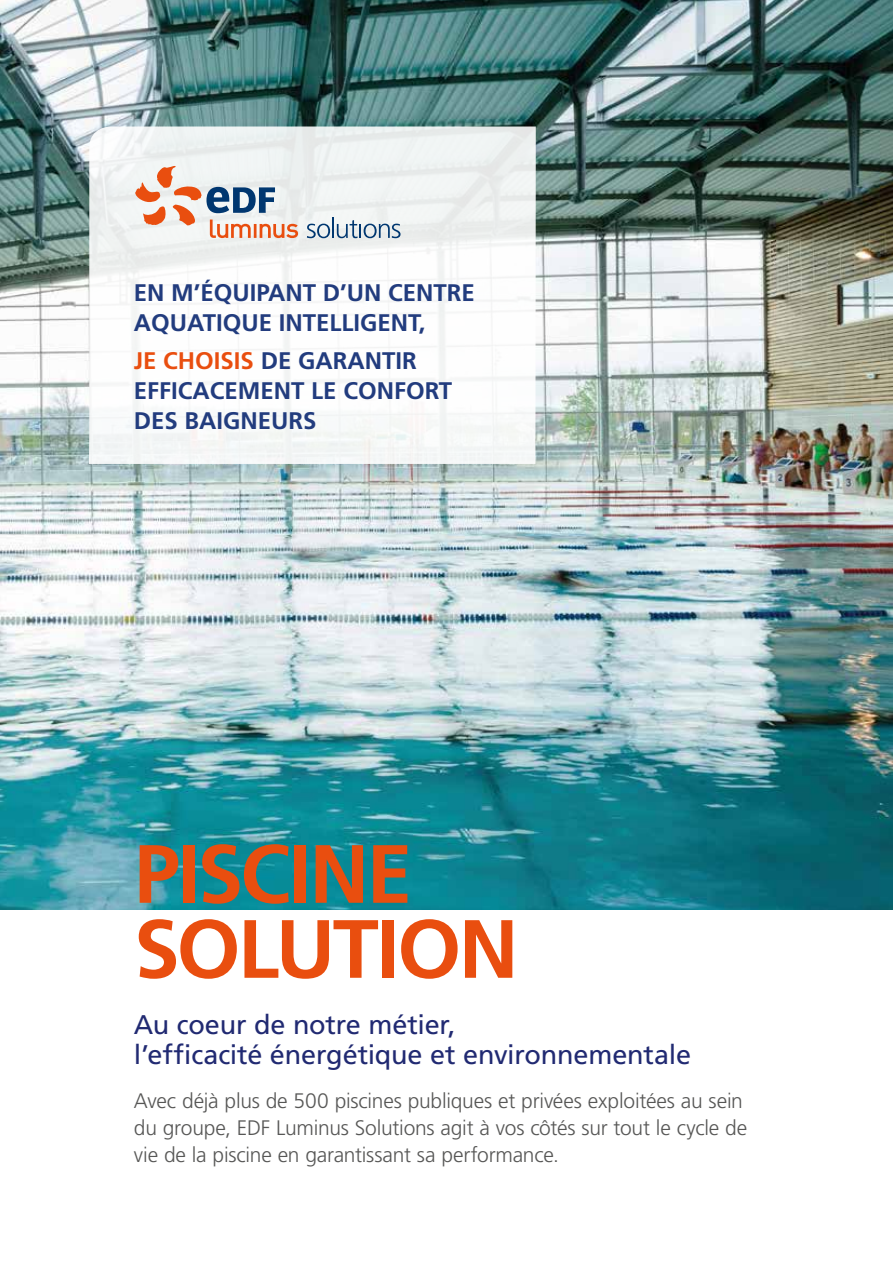
<style>
.page{position:relative;width:893px;height:1263px;background:#fff}
.page>*{position:absolute;margin:0;border:0;box-sizing:border-box;transform-origin:0 0}
.t1{font:700 82.5px/75px "Frutiger LT Std";letter-spacing:-.03em;color:#e94e0f}
.t2{font:27px/30px "Frutiger LT Std";letter-spacing:-.005em;color:#212a72}
.t3{font:700 24px/30px "Frutiger LT Std";color:#223c7e}
.t4{font:300 21px/27px "Frutiger LT Std";letter-spacing:-.01em;color:#575756}
.s1{color:#e94e0f}
</style>
<div class="page">
<img style="left:0;top:0;width:893px;height:909px">
<svg style="left:89px;top:126px;width:447px;height:338px"></svg>
<svg style="left:135px;top:166px;width:163px;height:72px"></svg>
<svg style="left:307px;top:224px;width:23px;height:14px"></svg>
<hr style="left:332px;top:217px;width:2px;height:21px;background:#003770">
<svg style="left:337px;top:220px;width:64px;height:18px"></svg>
<p class="t3" style="left:134px;top:278px;width:342px">EN M’ÉQUIPANT D’UN CENTRE<br>AQUATIQUE INTELLIGENT,</p>
<p class="t3" style="left:134px;top:346px;width:320px"><span class="s1">JE CHOISIS</span> DE GARANTIR<br>EFFICACEMENT LE CONFORT<br>DES BAIGNEURS</p>
<h1 class="t1" style="left:134px;top:837px;width:386px">PISCINE<br>SOLUTION</h1>
<p class="t2" style="left:134px;top:1010px;width:559px">Au coeur de notre métier,<br>l’efficacité énergétique et environnementale</p>
<p class="t4" style="left:134px;top:1087px;width:615px">Avec déjà plus de 500 piscines publiques et privées exploitées au sein du groupe, EDF Luminus Solutions agit à vos côtés sur tout le cycle de vie de la piscine en garantissant sa performance.</p>
</div>
